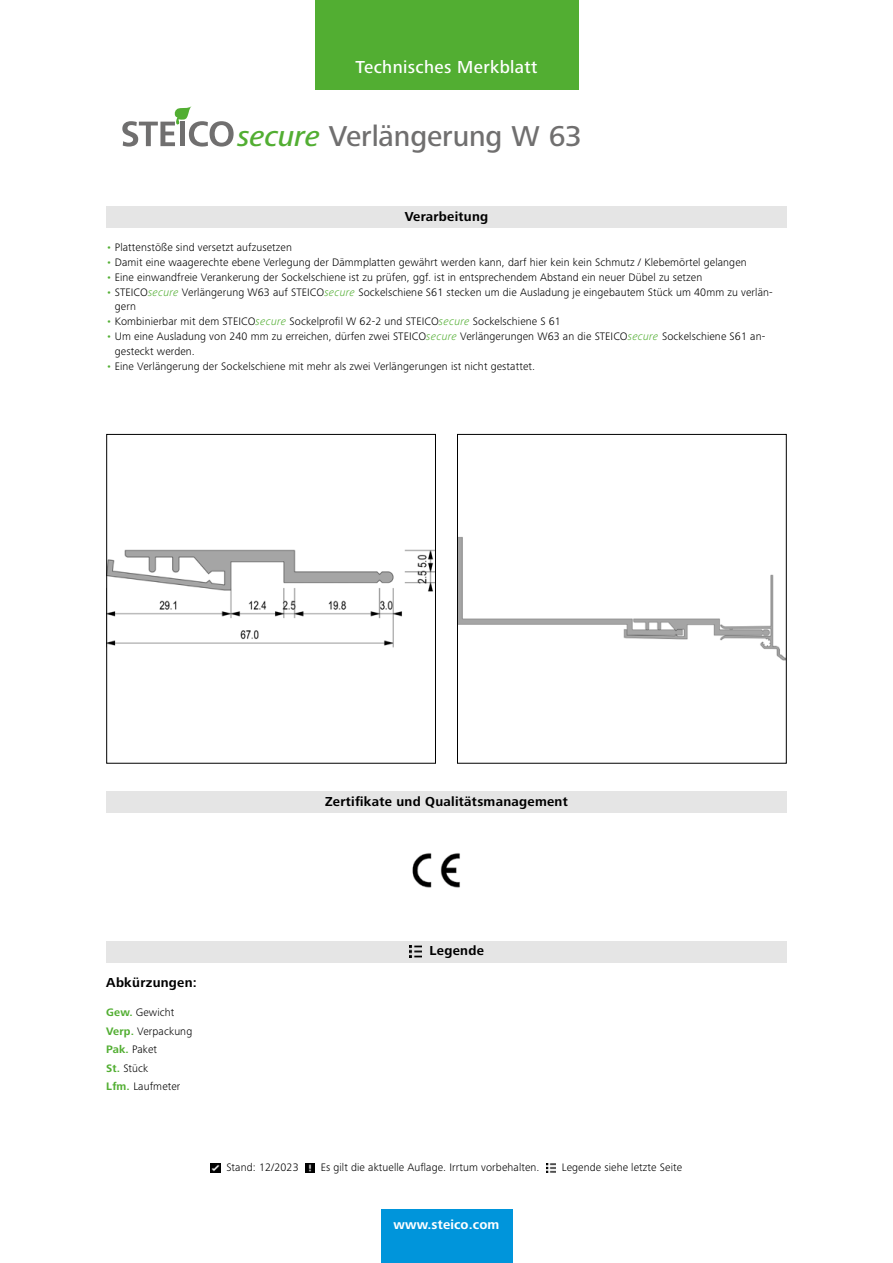
<style>
.page{position:relative;width:893px;height:1263px;background:#fff}
.page>*{position:absolute;margin:0;border:0;box-sizing:border-box;transform-origin:0 0}
.t1{font:500 29.7px "Frutiger Next LTW1 G";letter-spacing:-.005em;color:#706f6f}
.t2{font:500 18px "Frutiger Next LTW1 G";letter-spacing:.02em;color:#fff}
.t3{font:700 13.5px "Frutiger Next LTW1 G";letter-spacing:.02em;color:#000}
.t4{font:700 13.5px "Frutiger Next LTW1 G";letter-spacing:.01em;color:#fff}
.t5{font:300 11.25px/18.5px "Frutiger Next LTW1 G";letter-spacing:.01em;color:#000}
.s1{font-style:italic;color:#52ae32}
.s2{color:#52ae32}
.s3{font-weight:700;color:#52ae32}
</style>
<div class="page">
<svg style="left:122px;top:106px;width:112px;height:41px"></svg>
<div style="left:106px;top:206px;width:681px;height:21px;background:#e5e5e5"></div>
<img style="left:108px;top:549px;width:326px;height:99px">
<div style="left:106px;top:434px;width:330px;height:330px;border:1px solid #000"></div>
<img style="left:459px;top:537px;width:326px;height:124px">
<div style="left:457px;top:434px;width:330px;height:330px;border:1px solid #000"></div>
<div style="left:106px;top:792px;width:681px;height:21px;background:#e5e5e5"></div>
<img style="left:412px;top:853px;width:48px;height:35px">
<div style="left:106px;top:941px;width:681px;height:21px;background:#e5e5e5"></div>
<svg style="left:409px;top:945px;width:12px;height:12px"></svg>
<div style="left:315px;top:0;width:263px;height:89px;background:#52ae32"></div>
<div style="left:381px;top:1210px;width:131px;height:53px;background:#0095db"></div>
<svg style="left:211px;top:1163px;width:9px;height:9px"></svg>
<svg style="left:305px;top:1163px;width:9px;height:9px"></svg>
<svg style="left:546px;top:1163px;width:9px;height:9px"></svg>
<h2 class="t2" style="left:355px;top:56px;width:184px">Technisches Merkblatt</h2>
<h1 class="t1" style="left:237px;top:119px;width:346px"><span class="s1">secure</span> Verlängerung W 63</h1>
<p class="t3" style="left:405px;top:209px;width:85px">Verarbeitung</p>
<p class="t5" style="left:106px;top:238px;width:187px"><span class="s2">•</span> Plattenstöße sind versetzt aufzusetzen</p>
<p class="t5" style="left:106px;top:252px;width:642px"><span class="s2">•</span> Damit eine waagerechte ebene Verlegung der Dämmplatten gewährt werden kann, darf hier kein kein Schmutz / Klebemörtel gelangen</p>
<p class="t5" style="left:106px;top:267px;width:597px"><span class="s2">•</span> Eine einwandfreie Verankerung der Sockelschiene ist zu prüfen, ggf. ist in entsprechendem Abstand ein neuer Dübel zu setzen</p>
<p class="t5" style="left:115px;top:284px;width:659px;line-height:15px;text-indent:-9px"><span class="s2">•</span> STEICO<span class="s1">secure</span> Verlängerung W63 auf STEICO<span class="s1">secure</span> Sockelschiene S61 stecken um die Ausladung je eingebautem Stück um 40mm zu verlän&shy;gern</p>
<p class="t5" style="left:106px;top:312px;width:456px"><span class="s2">•</span> Kombinierbar mit dem STEICO<span class="s1">secure</span> Sockelprofil W 62-2 und STEICO<span class="s1">secure</span> Sockelschiene S 61</p>
<p class="t5" style="left:115px;top:329px;width:652px;line-height:15px;text-indent:-9px"><span class="s2">•</span> Um eine Ausladung von 240 mm zu erreichen, dürfen zwei STEICO<span class="s1">secure</span> Verlängerungen W63 an die STEICO<span class="s1">secure</span> Sockelschiene S61 an&shy;gesteckt werden.</p>
<p class="t5" style="left:106px;top:357px;width:430px"><span class="s2">•</span> Eine Verlängerung der Sockelschiene mit mehr als zwei Verlängerungen ist nicht gestattet.</p>
<p class="t3" style="left:325px;top:794px;width:244px">Zertifikate und Qualitätsmanagement</p>
<p class="t3" style="left:106px;top:975px;width:92px">Abkürzungen:</p>
<p class="t5" style="left:106px;top:1003px;width:87px"><span class="s3">Gew.</span> Gewicht<br><span class="s3">Verp.</span> Verpackung<br><span class="s3">Pak.</span> Paket<br><span class="s3">St.</span> Stück<br><span class="s3">Lfm.</span> Laufmeter</p>
<p class="t3" style="left:430px;top:943px;width:56px">Legende</p>
<p class="t5" style="left:226px;top:1158px;width:74px">Stand: 12/2023</p>
<p class="t5" style="left:321px;top:1158px;width:220px">Es gilt die aktuelle Auflage. Irrtum vorbehalten.</p>
<p class="t5" style="left:562px;top:1158px;width:122px">Legende siehe letzte Seite</p>
<p class="t4" style="left:394px;top:1217px;width:107px">www.steico.com</p>
</div>
